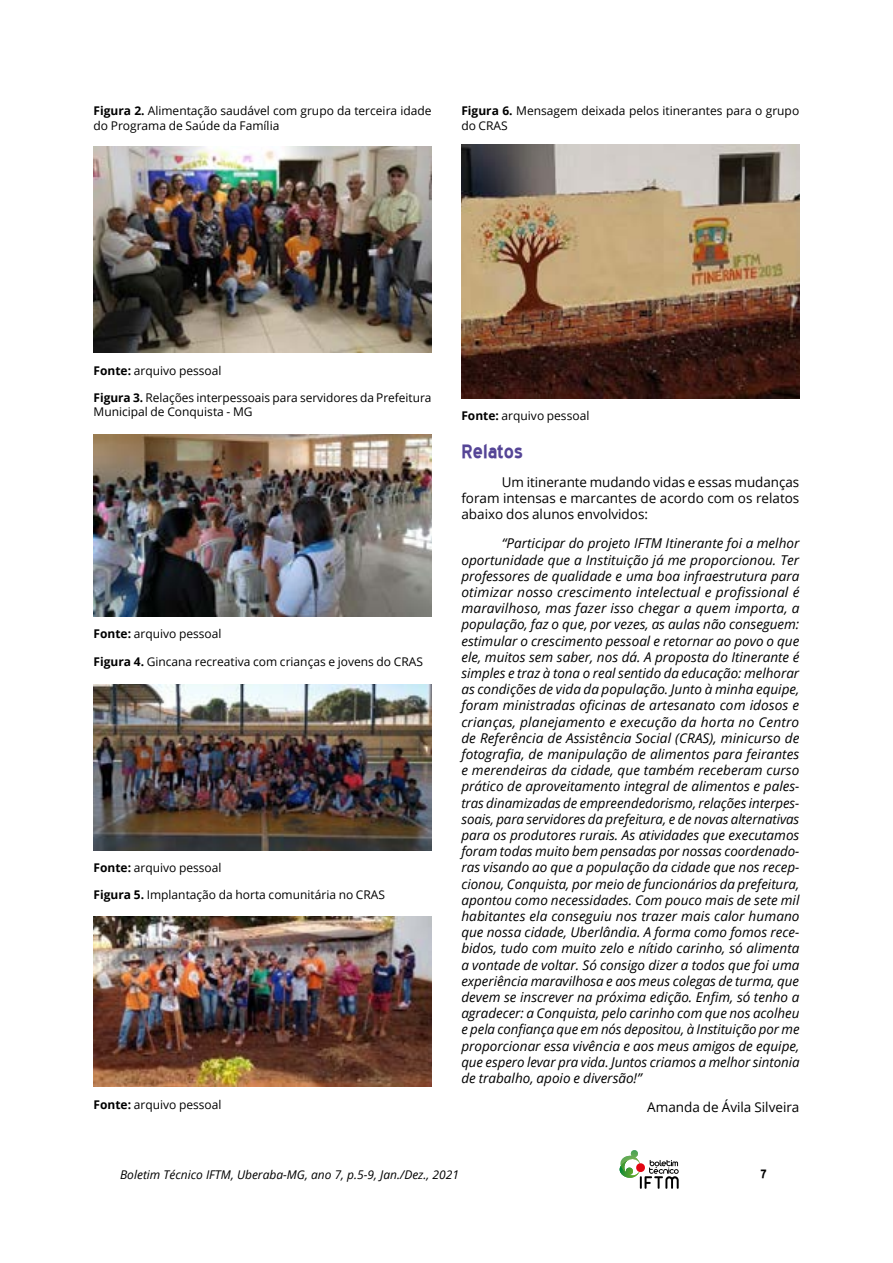
<style>
.page{position:relative;width:893px;height:1263px;background:#fff}
.page>*{position:absolute;margin:0;border:0;box-sizing:border-box;transform-origin:0 0}
.t1{font:700 24px "Blue Highway";color:#554596}
.t2{font:700 15px "Blue Highway";color:#000}
.t3{font:italic 13.5px/16.2px "Open Sans";letter-spacing:-.005em;color:#000;text-align:justify}
.t4{font:13.5px/16.2px "Open Sans";color:#000;text-align:justify}
.t5{font:12px/14.4px "Open Sans";color:#000}
.t6{font:italic 12px "Open Sans";color:#000}
.s1{font-weight:700}
</style>
<div class="page">
<svg style="left:619px;top:1150px;width:60px;height:39px"></svg>
<img style="left:94px;top:146px;width:338px;height:207px">
<img style="left:94px;top:434px;width:338px;height:182px">
<img style="left:94px;top:684px;width:338px;height:166px">
<img style="left:94px;top:917px;width:338px;height:170px">
<img style="left:461px;top:145px;width:338px;height:253px">
<p class="t5" style="left:94px;top:104px;width:340px"><span class="s1">Figura 2.</span> Alimentação saudável com grupo da terceira idade do Programa de Saúde da Família</p>
<p class="t5" style="left:461px;top:104px;width:339px"><span class="s1">Figura 6.</span> Mensagem deixada pelos itinerantes para o grupo do CRAS</p>
<p class="t5" style="left:94px;top:363px;width:130px"><span class="s1">Fonte:</span> arquivo pessoal</p>
<p class="t5" style="left:94px;top:390px;width:339px"><span class="s1">Figura 3.</span> Relações interpessoais para servidores da Prefeitura<br>Municipal de Conquista - MG</p>
<p class="t5" style="left:94px;top:627px;width:130px"><span class="s1">Fonte:</span> arquivo pessoal</p>
<p class="t5" style="left:94px;top:654px;width:331px"><span class="s1">Figura 4.</span> Gincana recreativa com crianças e jovens do CRAS</p>
<p class="t5" style="left:94px;top:860px;width:130px"><span class="s1">Fonte:</span> arquivo pessoal</p>
<p class="t5" style="left:94px;top:888px;width:293px"><span class="s1">Figura 5.</span> Implantação da horta comunitária no CRAS</p>
<p class="t5" style="left:94px;top:1097px;width:130px"><span class="s1">Fonte:</span> arquivo pessoal</p>
<p class="t5" style="left:461px;top:408px;width:130px"><span class="s1">Fonte:</span> arquivo pessoal</p>
<h1 class="t1" style="left:461px;top:440px;width:63px">Relatos</h1>
<p class="t4" style="left:461px;top:474px;width:340px;text-indent:40px">Um itinerante mudando vidas e essas mudanças foram intensas e marcantes de acordo com os relatos abaixo dos alunos envolvidos:</p>
<p class="t3" style="left:461px;top:535px;width:340px;text-indent:40px">“Participar do projeto IFTM Itinerante foi a melhor oportunidade que a Instituição já me proporcionou. Ter professores de qualidade e uma boa infraestrutura para otimizar nosso crescimento intelectual e profissional é maravilhoso, mas fazer isso chegar a quem importa, a população, faz o que, por vezes, as aulas não conseguem: estimular o crescimento pessoal e retornar ao povo o que ele, muitos sem saber, nos dá. A proposta do Itinerante é simples e traz à tona o real sentido da educação: melhorar as condições de vida da população. Junto à minha equipe, foram ministradas oficinas de artesanato com idosos e crianças, planejamento e execução da horta no Centro de Referência de Assistência Social (CRAS), minicurso de fotografia, de manipulação de alimentos para feirantes e merendeiras da cidade, que também receberam curso prático de aproveitamento integral de alimentos e pales&shy;tras dinamizadas de empreendedorismo, relações interpes&shy;soais, para servidores da prefeitura, e de novas alternativas para os produtores rurais. As atividades que executamos foram todas muito bem pensadas por nossas coordenado&shy;ras visando ao que a população da cidade que nos recep&shy;cionou, Conquista, por meio de funcionários da prefeitura, apontou como necessidades. Com pouco mais de sete mil habitantes ela conseguiu nos trazer mais calor humano que nossa cidade, Uberlândia. A forma como fomos rece&shy;bidos, tudo com muito zelo e nítido carinho, só alimenta a vontade de voltar. Só consigo dizer a todos que foi uma experiência maravilhosa e aos meus colegas de turma, que devem se inscrever na próxima edição. Enfim, só tenho a agradecer: a Conquista, pelo carinho com que nos acolheu e pela confiança que em nós depositou, à Instituição por me proporcionar essa vivência e aos meus amigos de equipe, que espero levar pra vida. Juntos criamos a melhor sintonia de trabalho, apoio e diversão!”</p>
<p class="t4" style="left:647px;top:1099px;width:154px">Amanda de Ávila Silveira</p>
<p class="t6" style="left:120px;top:1166px;width:340px">Boletim Técnico IFTM, Uberaba-MG, ano 7, p.5-9, Jan./Dez., 2021</p>
<p class="t2" style="left:760px;top:1167px;width:8px">7</p>
</div>
